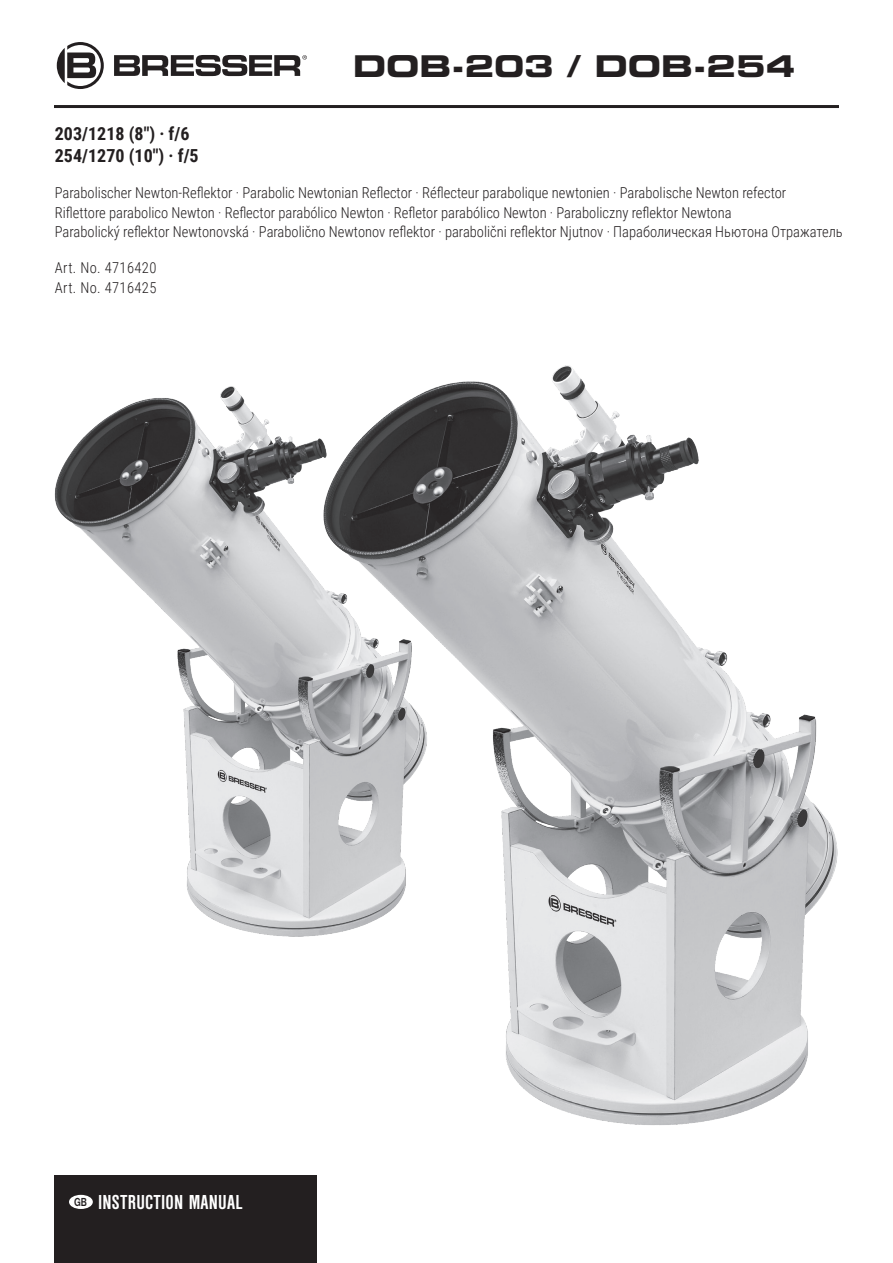
<style>
.page{position:relative;width:893px;height:1263px;background:#fff}
.page>*{position:absolute;margin:0;border:0;box-sizing:border-box;transform-origin:0 0}
.t1{font:30px "Eurostile Bold Extended Two";color:#231f20}
.t2{font:21px "Nimbus San D Bol Con";letter-spacing:.01em;color:#fff}
.t3{font:700 18px/22.5px "Roboto Condensed";color:#231f20}
.t4{font:300 15px/19.5px "Roboto Condensed";color:#231f20}
.t5{font:300 15px/19.5px "Roboto Condensed";letter-spacing:.025em;color:#231f20}
.s1{font-family:"Nimbus San D";font-weight:700;font-size:12.15px;color:#231f20}
</style>
<div class="page">
<div style="left:54px;top:1176px;width:262px;height:87px;background:#231f20"></div>
<div style="left:70px;top:1195px;width:22px;height:13px;background:#fff;border-radius:50%"></div>
<div style="left:69px;top:1195px;width:24px;height:14px;border:2px solid #fff;border-radius:50%"></div>
<img style="left:54px;top:386px;width:185px;height:544px">
<hr style="left:54px;top:105px;width:785px;height:3px;background:#231f20">
<svg style="left:114px;top:55px;width:193px;height:21px"></svg>
<svg style="left:57px;top:42px;width:47px;height:47px"></svg>
<img style="left:239px;top:365px;width:599px;height:840px">
<h1 class="t1" style="left:353px;top:45px;width:444px">DOB-203 / DOB-254</h1>
<p class="t3" style="left:55px;top:121px;width:145px">203/1218 (8") · f/6<br>254/1270 (10") · f/5</p>
<p class="t4" style="left:55px;top:183px;width:789px">Parabolischer Newton-Reflektor · Parabolic Newtonian Reflector · Réflecteur parabolique newtonien · Parabolische Newton refector<br>Riflettore parabolico Newton · Reflector parabólico Newton · Refletor parabólico Newton · Paraboliczny reflektor Newtona<br>Parabolický reflektor Newtonovská · Parabolično Newtonov reflektor · parabolični reflektor Njutnov · Параболическая Ньютона Отражатель</p>
<p class="t5" style="left:55px;top:258px;width:103px">Art. No. 4716420<br>Art. No. 4716425</p>
<h2 class="t2" style="left:74px;top:1191px;width:170px"><span class="s1">GB</span> INSTRUCTION MANUAL</h2>
</div>
